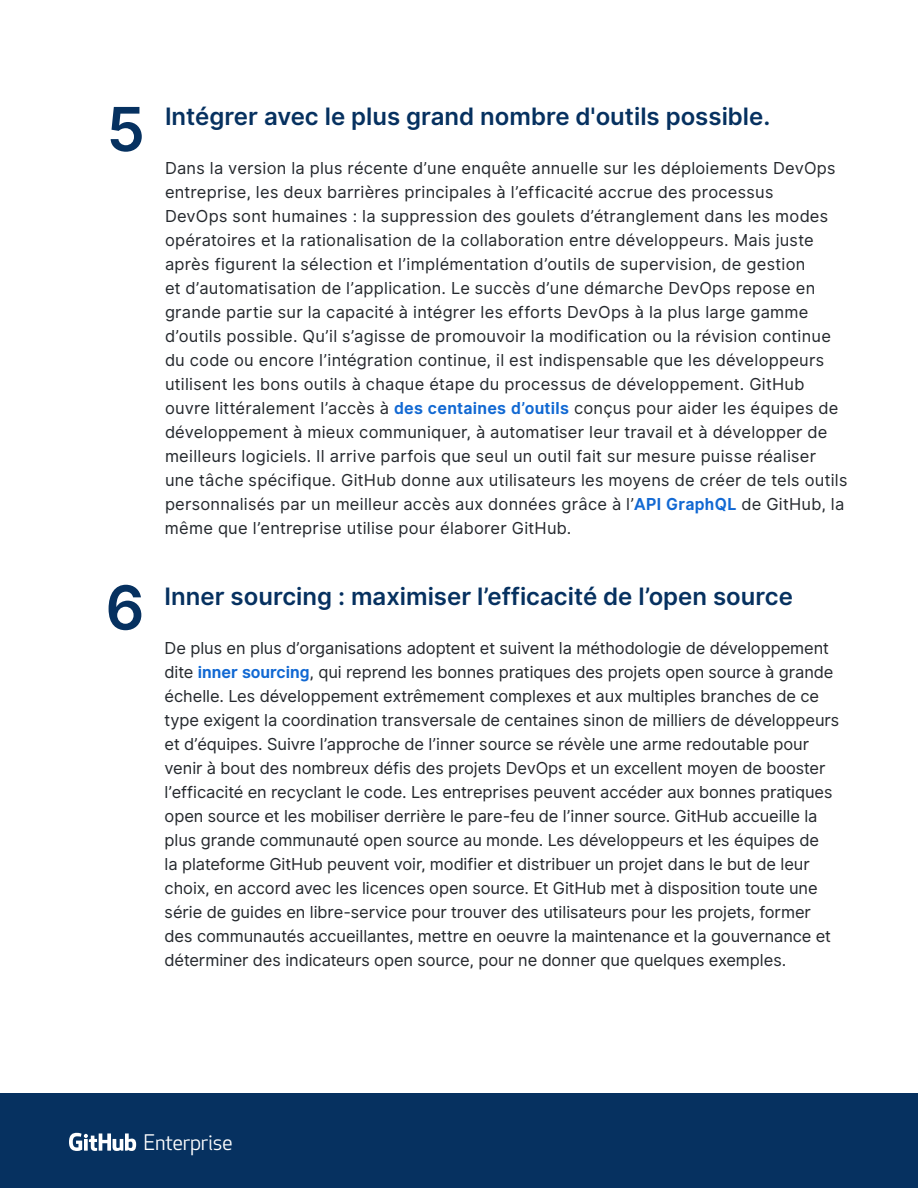
<style>
.page{position:relative;width:918px;height:1188px;background:#fff}
.page>*{position:absolute;margin:0;border:0;box-sizing:border-box;transform-origin:0 0}
.t1{font:600 60.75px "Inter UI";color:#063160}
.t2{font:600 24px "Inter UI";color:#063160}
.t3{font:21px "Apex New";letter-spacing:-.02em;color:#fff}
.t4{font:16.5px/24px "Inter UI";color:#25292e}
.s1{font-weight:700;color:#1269d3}
</style>
<div class="page">
<div style="left:0;top:1094px;width:918px;height:94px;background:#063160"></div>
<svg style="left:69px;top:1133px;width:67px;height:18px"></svg>
<h1 class="t1" style="left:107px;top:87px;width:40px">5</h1>
<h2 class="t2" style="left:165px;top:100px;width:607px">Intégrer avec le plus grand nombre d'outils possible.</h2>
<p class="t4" style="left:165px;top:156px;width:684px">Dans la version la plus récente d’une enquête annuelle sur les déploiements DevOps entreprise, les deux barrières principales à l’efficacité accrue des processus<br>DevOps sont humaines : la suppression des goulets d’étranglement dans les modes opératoires et la rationalisation de la collaboration entre développeurs. Mais juste après figurent la sélection et l’implémentation d’outils de supervision, de gestion<br>et d’automatisation de l’application. Le succès d’une démarche DevOps repose en grande partie sur la capacité à intégrer les efforts DevOps à la plus large gamme d’outils possible. Qu’il s’agisse de promouvoir la modification ou la révision continue du code ou encore l’intégration continue, il est indispensable que les développeurs utilisent les bons outils à chaque étape du processus de développement. GitHub ouvre littéralement l’accès à <span class="s1">des centaines d’outils</span> conçus pour aider les équipes de développement à mieux communiquer, à automatiser leur travail et à développer de meilleurs logiciels. Il arrive parfois que seul un outil fait sur mesure puisse réaliser une tâche spécifique. GitHub donne aux utilisateurs les moyens de créer de tels outils personnalisés par un meilleur accès aux données grâce à l’<span class="s1">API GraphQL</span> de GitHub, la même que l’entreprise utilise pour élaborer GitHub.</p>
<h1 class="t1" style="left:105px;top:566px;width:41px">6</h1>
<h2 class="t2" style="left:165px;top:580px;width:630px">Inner sourcing : maximiser l’efficacité de l’open source</h2>
<p class="t4" style="left:165px;top:636px;width:676px">De plus en plus d’organisations adoptent et suivent la méthodologie de développement dite <span class="s1">inner sourcing</span>, qui reprend les bonnes pratiques des projets open source à grande échelle. Les développement extrêmement complexes et aux multiples branches de ce type exigent la coordination transversale de centaines sinon de milliers de développeurs et d’équipes. Suivre l’approche de l’inner source se révèle une arme redoutable pour venir à bout des nombreux défis des projets DevOps et un excellent moyen de booster l’efficacité en recyclant le code. Les entreprises peuvent accéder aux bonnes pratiques open source et les mobiliser derrière le pare-feu de l’inner source. GitHub accueille la plus grande communauté open source au monde. Les développeurs et les équipes de<br>la plateforme GitHub peuvent voir, modifier et distribuer un projet dans le but de leur choix, en accord avec les licences open source. Et GitHub met à disposition toute une série de guides en libre-service pour trouver des utilisateurs pour les projets, former des communautés accueillantes, mettre en oeuvre la maintenance et la gouvernance et déterminer des indicateurs open source, pour ne donner que quelques exemples.</p>
<p class="t3" style="left:144px;top:1130px;width:91px">Enterprise</p>
</div>
